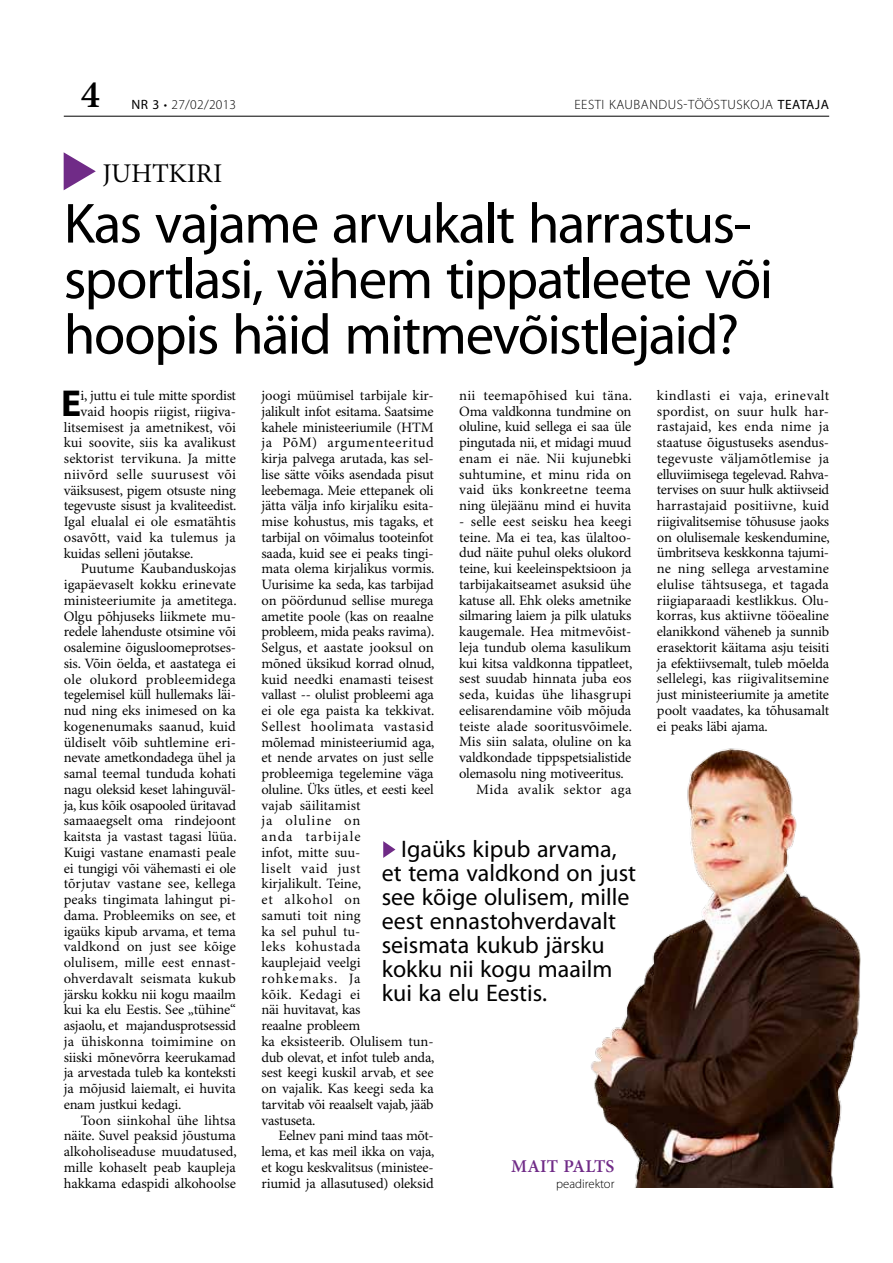
<style>
.page{position:relative;width:893px;height:1263px;background:#fff}
.page>*{position:absolute;margin:0;border:0;box-sizing:border-box;transform-origin:0 0}
.t1{font:57px/55.5px "Myriad Pro";letter-spacing:-.025em;color:#000}
.t2{font:600 39px "Minion Pro";color:#000}
.t3{font:700 37.65px "Myriad Pro";color:#000}
.t4{font:27px "Minion Pro";letter-spacing:.13em;color:#000}
.t5{font:24px/24px "Myriad Pro";color:#000}
.t6{font:600 18px "Minion Pro";color:#702b87}
.t7{font:14.25px/15.8px "Minion Pro";letter-spacing:-.01em;color:#000;text-align:justify}
.t8{font:14.25px "Minion Pro";letter-spacing:.01em;color:#000}
.t9{font:14.25px "Minion Pro";letter-spacing:.02em;color:#000}
.t10{font:14.25px "Minion Pro";letter-spacing:.015em;color:#000}
.t11{font:14.25px "Minion Pro";letter-spacing:.03em;color:#000}
.t12{font:300 13.5px "Myriad Pro";letter-spacing:.04em;color:#000}
.t13{font:300 12.75px "Myriad Pro";color:#000}
.s1{font-weight:400}
</style>
<div class="page">
<svg style="left:64px;top:152px;width:32px;height:38px"></svg>
<img style="left:590px;top:748px;width:271px;height:440px">
<svg style="left:383px;top:841px;width:12px;height:17px"></svg>
<hr style="left:64px;top:116px;width:765px;height:1px;background:#000">
<h2 class="t2" style="left:81px;top:68px;width:21px">4</h2>
<p class="t12" style="left:131px;top:96px;width:106px"><span class="s1">Nr 3</span> • 27/02/2013</p>
<p class="t12" style="left:574px;top:96px;width:256px">EESTI KAUBANDUS-TÖÖSTUSKOJA <span class="s1">teataja</span></p>
<h3 class="t4" style="left:102px;top:157px;width:122px">juhtkiri</h3>
<h1 class="t1" style="left:64px;top:195px;width:711px">Kas vajame arvukalt harrastus&shy;sportlasi, vähem tippatleete või hoopis häid mitmevõistlejaid?</h1>
<p class="t7" style="left:261px;top:388px;width:175px;text-align:left">joogi müümisel tarbijale kir&shy;jalikult infot esitama. Saatsime kahele ministeeriumile (HTM ja PõM) argumenteeritud kirja palvega arutada, kas sel&shy;lise sätte võiks asendada pisut leebemaga. Meie ettepanek oli jätta välja info kirjaliku esita&shy;mise kohustus, mis tagaks, et tarbijal on võimalus tooteinfot saada, kuid see ei peaks tingi&shy;mata olema kirjalikus vormis.<br>Uurisime ka seda, kas tarbijad on pöördunud sellise murega ametite poole (kas on reaalne probleem, mida peaks ravima).<br>Selgus, et aastate jooksul on mõned üksikud korrad olnud, kuid needki enamasti teisest vallast -- olulist probleemi aga ei ole ega paista ka tekkivat.<br>Sellest hoolimata vastasid mõlemad ministeeriumid aga, et nende arvates on just selle probleemiga tegelemine väga oluline. Üks ütles, et eesti keel vajab säilitamist<br>ja oluline on<br>anda tarbijale<br>infot, mitte suu-<br>liselt vaid just<br>kirjalikult. Teine,<br>et alkohol on<br>samuti toit ning<br>ka sel puhul tu-<br>leks kohustada<br>kauplejaid veelgi rohkemaks. Ja<br>kõik. Kedagi ei<br>näi huvitavat, kas<br>reaalne probleem<br>ka eksisteerib. Olulisem tun&shy;dub olevat, et infot tuleb anda, sest keegi kuskil arvab, et see on vajalik. Kas keegi seda ka tarvitab või reaalselt vajab, jääb vastuseta.</p>
<p class="t7" style="left:261px;top:1128px;width:174px;text-indent:17px">Eelnev pani mind taas mõt&shy;lema, et kas meil ikka on vaja, et kogu keskvalitsus (ministee&shy;riumid ja allasutused) oleksid</p>
<p class="t7" style="left:657px;top:388px;width:174px">kindlasti ei vaja, erinevalt spordist, on suur hulk har&shy;rastajaid, kes enda nime ja staatuse õigustuseks asendus&shy;tegevuste väljamõtlemise ja elluviimisega tegelevad. Rahva&shy;tervises on suur hulk aktiivseid harrastajaid positiivne, kuid riigivalitsemise tõhususe jaoks on olulisemale keskendumine, ümbritseva keskkonna tajumi&shy;ne ning sellega arvestamine elulise tähtsusega, et tagada riigiaparaadi kestlikkus. Olu&shy;korras, kus aktiivne tööealine elanikkond väheneb ja sunnib erasektorit käitama asju teisiti ja efektiivsemalt, tuleb mõelda sellelegi, kas riigivalitsemine just ministeeriumite ja ametite poolt vaadates, ka tõhusamalt ei peaks läbi ajama.</p>
<p class="t7" style="left:459px;top:388px;width:174px">nii teemapõhised kui täna.<br>Oma valdkonna tundmine on oluline, kuid sellega ei saa üle pingutada nii, et midagi muud enam ei näe. Nii kujunebki suhtumine, et minu rida on vaid üks konkreetne teema ning ülejäänu mind ei huvita</p>
<p class="t7" style="left:459px;top:514px;width:174px">- selle eest seisku hea keegi</p>
<p class="t7" style="left:459px;top:530px;width:174px">teine. Ma ei tea, kas ülaltoo-</p>
<p class="t7" style="left:459px;top:545px;width:174px">dud näite puhul oleks olukord</p>
<p class="t7" style="left:459px;top:561px;width:174px">teine, kui keeleinspektsioon ja</p>
<p class="t7" style="left:459px;top:577px;width:174px">tarbijakaitseamet asuksid ühe</p>
<p class="t7" style="left:459px;top:593px;width:174px">katuse all. Ehk oleks ametnike</p>
<p class="t7" style="left:459px;top:608px;width:174px">silmaring laiem ja pilk ulatuks</p>
<p class="t7" style="left:459px;top:624px;width:174px">kaugemale. Hea mitmevõist-</p>
<p class="t7" style="left:459px;top:640px;width:174px">leja tundub olema kasulikum</p>
<p class="t7" style="left:459px;top:656px;width:175px">kui kitsa valdkonna tippatleet,</p>
<p class="t7" style="left:459px;top:671px;width:174px">sest suudab hinnata juba eos</p>
<p class="t10" style="left:459px;top:686px;width:174px">seda, kuidas ühe lihasgrupi</p>
<p class="t7" style="left:459px;top:703px;width:174px">eelisarendamine võib mõjuda</p>
<p class="t7" style="left:459px;top:718px;width:174px">teiste alade sooritusvõimele.</p>
<p class="t7" style="left:459px;top:734px;width:174px">Mis siin salata, oluline on ka</p>
<p class="t7" style="left:459px;top:750px;width:174px">valdkondade tippspetsialistide</p>
<p class="t7" style="left:459px;top:766px;width:166px">olemasolu ning motiveeritus.</p>
<p class="t11" style="left:476px;top:780px;width:157px">Mida avalik sektor aga</p>
<h3 class="t3" style="left:61px;top:379px;width:22px">E</h3>
<p class="t7" style="left:81px;top:388px;width:157px">i, juttu ei tule mitte spordist</p>
<p class="t7" style="left:81px;top:404px;width:157px">vaid hoopis riigist, riigiva-</p>
<p class="t7" style="left:64px;top:419px;width:174px">litsemisest ja ametnikest, või</p>
<p class="t7" style="left:64px;top:435px;width:174px">kui soovite, siis ka avalikust</p>
<p class="t7" style="left:64px;top:451px;width:174px">sektorist tervikuna. Ja mitte</p>
<p class="t9" style="left:64px;top:466px;width:174px">niivõrd selle suurusest või</p>
<p class="t7" style="left:64px;top:482px;width:174px">väiksusest, pigem otsuste ning</p>
<p class="t7" style="left:64px;top:498px;width:174px">tegevuste sisust ja kvaliteedist.</p>
<p class="t7" style="left:64px;top:514px;width:174px">Igal elualal ei ole esmatähtis</p>
<p class="t8" style="left:64px;top:529px;width:174px">osavõtt, vaid ka tulemus ja</p>
<p class="t7" style="left:64px;top:545px;width:131px">kuidas selleni jõutakse.</p>
<p class="t7" style="left:81px;top:561px;width:157px">Puutume Kaubanduskojas</p>
<p class="t7" style="left:64px;top:577px;width:174px">igapäevaselt kokku erinevate</p>
<p class="t7" style="left:64px;top:593px;width:174px">ministeeriumite ja ametitega.</p>
<p class="t7" style="left:64px;top:608px;width:174px">Olgu põhjuseks liikmete mu-</p>
<p class="t7" style="left:64px;top:624px;width:174px">redele lahenduste otsimine või</p>
<p class="t7" style="left:64px;top:640px;width:174px">osalemine õigusloomeprotses-</p>
<p class="t7" style="left:64px;top:656px;width:174px">sis. Võin öelda, et aastatega ei</p>
<p class="t9" style="left:64px;top:670px;width:174px">ole olukord probleemidega</p>
<p class="t7" style="left:64px;top:687px;width:174px">tegelemisel küll hullemaks läi-</p>
<p class="t7" style="left:64px;top:703px;width:174px">nud ning eks inimesed on ka</p>
<p class="t7" style="left:64px;top:719px;width:174px">kogenenumaks saanud, kuid</p>
<p class="t7" style="left:64px;top:734px;width:174px">üldiselt võib suhtlemine eri-</p>
<p class="t7" style="left:64px;top:750px;width:174px">nevate ametkondadega ühel ja</p>
<p class="t7" style="left:64px;top:766px;width:174px">samal teemal tunduda kohati</p>
<p class="t7" style="left:64px;top:782px;width:174px">nagu oleksid keset lahinguväl-</p>
<p class="t7" style="left:64px;top:797px;width:174px">ja, kus kõik osapooled üritavad</p>
<p class="t7" style="left:64px;top:813px;width:174px">samaaegselt oma rindejoont</p>
<p class="t7" style="left:64px;top:829px;width:174px">kaitsta ja vastast tagasi lüüa.</p>
<p class="t7" style="left:64px;top:845px;width:174px">Kuigi vastane enamasti peale</p>
<p class="t7" style="left:64px;top:860px;width:174px">ei tungigi või vähemasti ei ole</p>
<p class="t7" style="left:64px;top:876px;width:174px">tõrjutav vastane see, kellega</p>
<p class="t7" style="left:64px;top:892px;width:174px">peaks tingimata lahingut pi-</p>
<p class="t7" style="left:64px;top:908px;width:174px">dama. Probleemiks on see, et</p>
<p class="t7" style="left:64px;top:923px;width:174px">igaüks kipub arvama, et tema</p>
<p class="t8" style="left:64px;top:938px;width:174px">valdkond on just see kõige</p>
<p class="t8" style="left:64px;top:954px;width:174px">olulisem, mille eest ennast-</p>
<p class="t8" style="left:64px;top:970px;width:174px">ohverdavalt seismata kukub</p>
<p class="t7" style="left:64px;top:986px;width:174px">järsku kokku nii kogu maailm</p>
<p class="t7" style="left:64px;top:1002px;width:174px">kui ka elu Eestis. See „tühine“</p>
<p class="t7" style="left:64px;top:1018px;width:174px">asjaolu, et majandusprotsessid</p>
<p class="t8" style="left:64px;top:1033px;width:174px">ja ühiskonna toimimine on</p>
<p class="t7" style="left:64px;top:1049px;width:174px">siiski mõnevõrra keerukamad</p>
<p class="t7" style="left:64px;top:1065px;width:174px">ja arvestada tuleb ka konteksti</p>
<p class="t7" style="left:64px;top:1081px;width:174px">ja mõjusid laiemalt, ei huvita</p>
<p class="t7" style="left:64px;top:1097px;width:119px">enam justkui kedagi.</p>
<p class="t7" style="left:81px;top:1112px;width:157px">Toon siinkohal ühe lihtsa</p>
<p class="t7" style="left:64px;top:1128px;width:174px">näite. Suvel peaksid jõustuma</p>
<p class="t7" style="left:64px;top:1144px;width:175px">alkoholiseaduse muudatused,</p>
<p class="t7" style="left:64px;top:1160px;width:174px">mille kohaselt peab kaupleja</p>
<p class="t7" style="left:64px;top:1175px;width:174px">hakkama edaspidi alkohoolse</p>
<h3 class="t5" style="left:382px;top:836px;width:256px;text-indent:19px">Igaüks kipub arvama, et tema valdkond on just see kõige olulisem, mille eest ennastohverdavalt seismata kukub järsku kokku nii kogu maailm kui ka elu Eestis.</h3>
<p class="t6" style="left:511px;top:1154px;width:105px">MAIT PALTS</p>
<p class="t13" style="left:556px;top:1176px;width:60px">PEADIREKTOR</p>
</div>
